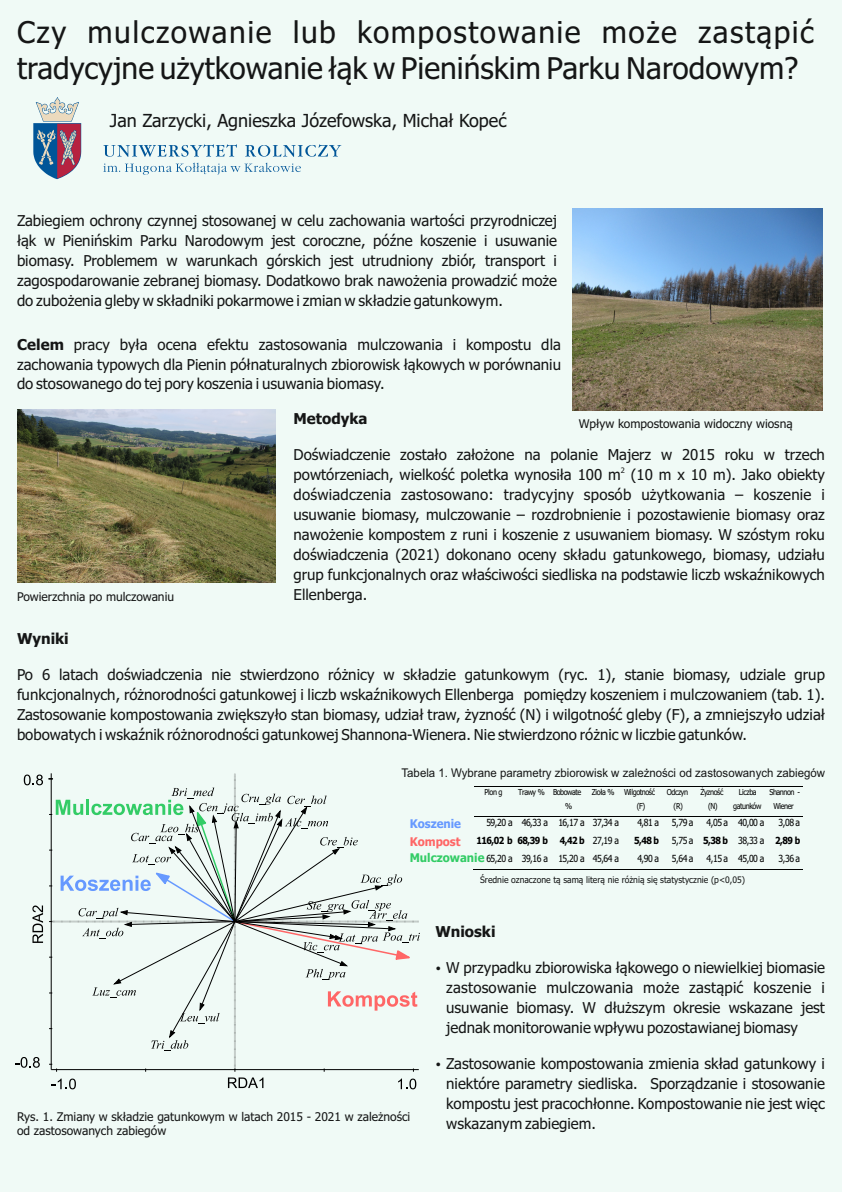
<style>
.page{position:relative;width:842px;height:1192px;background:#f0faf6}
.page>*{position:absolute;margin:0;border:0;box-sizing:border-box;transform-origin:0 0}
.t1{font:30px/36.2px "Tahoma";color:#151616}
.t2{font:18px "Tahoma";color:#151616}
.t3{font:15px/19.9px "Tahoma";color:#151616;text-align:justify}
.t4{font:700 15px "Tahoma";color:#151616}
.t5{font:12px/14.5px "Tahoma";color:#151616}
.t6{font:12px "Arial";color:#151616;scale:.95 1}
.t7{font:700 12px "Tahoma";color:#3c6;scale:.95 1}
.t8{font:700 12px "Tahoma";color:#69f;scale:.95 1}
.t9{font:700 12px "Tahoma";color:#f66;scale:.95 1}
.t10{font:9.8px "Tahoma";letter-spacing:-.06em;color:#000;scale:.89 1}
.t11{font:700 9.8px "Tahoma";letter-spacing:-.07em;color:#000;scale:.89 1}
.t12{font:9px "Tahoma";color:#151616;scale:.95 1}
.t13{font:8.15px/14.7px "Tahoma";letter-spacing:-.06em;color:#000;text-align:center;scale:.89 1}
.t14{font:7.5px "Tahoma";color:#151616}
.s1{font-weight:700}
.s2{font-weight:400}
</style>
<div class="page">
<img style="left:17px;top:410px;width:258px;height:172px">
<img style="left:572px;top:208px;width:250px;height:203px">
<hr style="left:51px;top:773px;width:1px;height:297px;background:#000">
<svg style="left:15px;top:774px;width:405px;height:315px"></svg>
<svg style="left:103px;top:163px;width:198px;height:12px"></svg>
<svg style="left:103px;top:144px;width:134px;height:13px"></svg>
<svg style="left:245px;top:144px;width:96px;height:13px"></svg>
<svg style="left:33px;top:97px;width:48px;height:82px"></svg>
<hr style="left:474px;top:786px;width:41px;height:1px;background:#000">
<hr style="left:515px;top:786px;width:35px;height:1px;background:#000">
<hr style="left:551px;top:786px;width:36px;height:1px;background:#000">
<hr style="left:587px;top:786px;width:34px;height:1px;background:#000">
<hr style="left:622px;top:786px;width:39px;height:1px;background:#000">
<hr style="left:662px;top:786px;width:34px;height:1px;background:#000">
<hr style="left:696px;top:786px;width:34px;height:1px;background:#000">
<hr style="left:731px;top:786px;width:36px;height:1px;background:#000">
<hr style="left:767px;top:786px;width:36px;height:1px;background:#000">
<hr style="left:474px;top:816px;width:41px;height:1px;background:#000">
<hr style="left:515px;top:816px;width:35px;height:1px;background:#000">
<hr style="left:551px;top:816px;width:36px;height:1px;background:#000">
<hr style="left:587px;top:816px;width:34px;height:1px;background:#000">
<hr style="left:622px;top:816px;width:39px;height:1px;background:#000">
<hr style="left:662px;top:816px;width:34px;height:1px;background:#000">
<hr style="left:696px;top:816px;width:34px;height:1px;background:#000">
<hr style="left:731px;top:816px;width:36px;height:1px;background:#000">
<hr style="left:767px;top:816px;width:36px;height:1px;background:#000">
<hr style="left:473px;top:870px;width:42px;height:1px;background:#000">
<hr style="left:515px;top:870px;width:35px;height:1px;background:#000">
<hr style="left:550px;top:870px;width:37px;height:1px;background:#000">
<hr style="left:587px;top:870px;width:34px;height:1px;background:#000">
<hr style="left:621px;top:870px;width:40px;height:1px;background:#000">
<hr style="left:661px;top:870px;width:35px;height:1px;background:#000">
<hr style="left:696px;top:870px;width:34px;height:1px;background:#000">
<hr style="left:730px;top:870px;width:37px;height:1px;background:#000">
<hr style="left:767px;top:870px;width:36px;height:1px;background:#000">
<h1 class="t1" style="left:17px;top:16px;width:798px">Czy mulczowanie lub kompostowanie może zastąpić tradycyjne użytkowanie łąk w Pienińskim Parku Narodowym?</h1>
<p class="t2" style="left:110px;top:114px;width:398px">Jan Zarzycki, Agnieszka Józefowska, Michał Kopeć</p>
<p class="t3" style="left:17px;top:212px;width:542px">Zabiegiem ochrony czynnej stosowanej w celu zachowania wartości przyrodniczej łąk w Pienińskim Parku Narodowym jest coroczne, późne koszenie i usuwanie biomasy. Problemem w warunkach górskich jest utrudniony zbiór, transport i zagospodarowanie zebranej biomasy. Dodatkowo brak nawożenia prowadzić może do zubożenia gleby w składniki pokarmowe i zmian w składzie gatunkowym.</p>
<p class="t3" style="left:17px;top:336px;width:546px"><span class="s1">Celem</span> pracy była ocena efektu zastosowania mulczowania i kompostu dla zachowania typowych dla Pienin półnaturalnych zbiorowisk łąkowych w porównaniu do stosowanego do tej pory koszenia i usuwania biomasy.</p>
<p class="t5" style="left:17px;top:590px;width:159px">Powierzchnia po mulczowaniu</p>
<p class="t4" style="left:294px;top:412px;width:75px">Metodyka</p>
<p class="t3" style="left:294px;top:446px;width:533px">Doświadczenie zostało założone na polanie Majerz w 2015 roku w trzech</p>
<p class="t14" style="left:621px;top:467px;width:6px">2</p>
<p class="t5" style="left:579px;top:418px;width:215px">Wpływ kompostowania widoczny wiosną</p>
<p class="t3" style="left:294px;top:466px;width:533px">powtórzeniach, wielkość poletka wynosiła 100 m (10 m x 10 m). Jako obiekty doświadczenia zastosowano: tradycyjny sposób użytkowania – koszenie i usuwanie biomasy, mulczowanie – rozdrobnienie i pozostawienie biomasy oraz nawożenie kompostem z runi i koszenie z usuwaniem biomasy. W szóstym roku doświadczenia (2021) dokonano oceny składu gatunkowego, biomasy, udziału grup funkcjonalnych oraz właściwości siedliska na podstawie liczb wskaźnikowych Ellenberga.</p>
<p class="t4" style="left:17px;top:632px;width:53px">Wyniki</p>
<p class="t3" style="left:17px;top:666px;width:809px">Po 6 latach doświadczenia nie stwierdzono różnicy w składzie gatunkowym (ryc. 1), stanie biomasy, udziale grup funkcjonalnych, różnorodności gatunkowej i liczb wskaźnikowych Ellenberga pomiędzy koszeniem i mulczowaniem (tab. 1).<br>Zastosowanie kompostowania zwiększyło stan biomasy, udział traw, żyzność (N) i wilgotność gleby (F), a zmniejszyło udział bobowatych i wskaźnik różnorodności gatunkowej Shannona-Wienera. Nie stwierdzono różnic w liczbie gatunków.</p>
<p class="t6" style="left:402px;top:768px;width:447px">Tabela 1. Wybrane parametry zbiorowisk w zależności od zastosowanych zabiegów</p>
<p class="t13" style="left:485px;top:785px;width:22px">Plon g</p>
<p class="t13" style="left:565px;top:785px;width:20px;text-align:left;text-indent:-47px">Trawy % Bobowate %</p>
<p class="t13" style="left:637px;top:785px;width:22px;text-align:left;text-indent:-45px">Zioła % Wilgotność (F)</p>
<p class="t13" style="left:667px;top:785px;width:25px">Odczyn (R)</p>
<p class="t13" style="left:700px;top:785px;width:27px">Żyzność (N)</p>
<p class="t13" style="left:733px;top:785px;width:33px">Liczba gatunków</p>
<p class="t13" style="left:769px;top:785px;width:36px">Shannon -<br>Wiener</p>
<p class="t10" style="left:486px;top:819px;width:151px">59,20 a 46,33 a 16,17 a 37,34 a</p>
<p class="t10" style="left:637px;top:819px;width:26px">4,81 a</p>
<p class="t10" style="left:672px;top:819px;width:26px">5,79 a</p>
<p class="t10" style="left:706px;top:819px;width:67px">4,05 a 40,00 a</p>
<p class="t10" style="left:779px;top:819px;width:26px">3,08 a</p>
<p class="t11" style="left:477px;top:836px;width:162px">116,02 b 68,39 b 4,42 b <span class="s2">27,19 a</span></p>
<p class="t11" style="left:634px;top:836px;width:29px">5,48 b</p>
<p class="t10" style="left:672px;top:836px;width:146px">5,75 a <span class="s1">5,38 b</span> 38,33 a <span class="s1">2,89 b</span></p>
<p class="t10" style="left:486px;top:854px;width:151px">65,20 a 39,16 a 15,20 a 45,64 a</p>
<p class="t10" style="left:637px;top:854px;width:26px">4,90 a</p>
<p class="t10" style="left:672px;top:854px;width:26px">5,64 a</p>
<p class="t10" style="left:706px;top:854px;width:67px">4,15 a 45,00 a</p>
<p class="t10" style="left:779px;top:854px;width:26px">3,36 a</p>
<p class="t8" style="left:410px;top:818px;width:56px">Koszenie</p>
<p class="t9" style="left:410px;top:837px;width:55px">Kompost</p>
<p class="t7" style="left:410px;top:853px;width:80px">Mulczowanie</p>
<p class="t5" style="left:17px;top:1110px;width:395px">Rys. 1. Zmiany w składzie gatunkowym w latach 2015 - 2021 w zależności od zastosowanych zabiegów</p>
<p class="t12" style="left:480px;top:876px;width:280px">Średnie oznaczone tą samą literą nie różnią się statystycznie (p&lt;0,05)</p>
<p class="t4" style="left:435px;top:925px;width:62px">Wnioski</p>
<p class="t3" style="left:446px;top:959px;width:380px">W przypadku zbiorowiska łąkowego o niewielkiej biomasie zastosowanie mulczowania może zastąpić koszenie i usuwanie biomasy. W dłuższym okresie wskazane jest jednak monitorowanie wpływu pozostawianej biomasy</p>
<p class="t3" style="left:446px;top:1055px;width:380px">Zastosowanie kompostowania zmienia skład gatunkowy i niektóre parametry siedliska. Sporządzanie i stosowanie kompostu jest pracochłonne. Kompostowanie nie jest więc wskazanym zabiegiem.</p>
</div>
